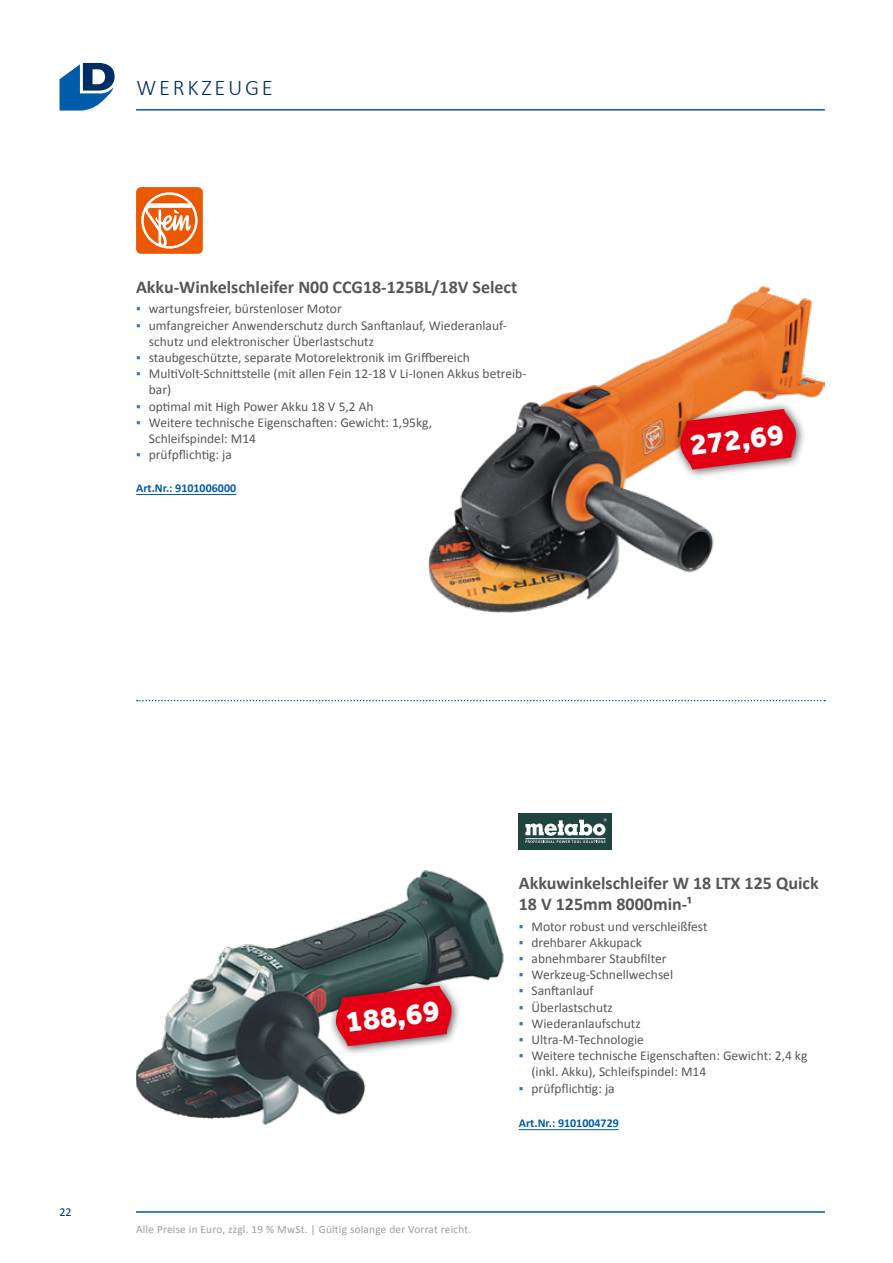
<style>
.page{position:relative;width:893px;height:1263px;background:#fff}
.page>*{position:absolute;margin:0;border:0;box-sizing:border-box;transform-origin:0 0}
.t1{font:800 30.45px "Effra";color:#fff}
.t2{font:300 22.5px "Calibri";letter-spacing:.12em;color:#002d62}
.t3{font:700 18px/21.6px "Calibri";color:#565655}
.t4{font:13.5px/16.2px "Calibri";color:#565655}
.t5{font:700 12px "Calibri";color:#005ba9}
.t6{font:12px "Calibri";color:#002d62}
.t7{font:11.25px "Calibri";letter-spacing:.02em;color:#9c9c9d}
.s1{color:#3276bb}
</style>
<div class="page">
<svg style="left:60px;top:63px;width:55px;height:48px"></svg>
<hr style="left:136px;top:1211px;width:689px;height:2px;background:#005ba9">
<hr style="left:136px;top:109px;width:689px;height:2px;background:#005ba9">
<div style="left:136px;top:187px;width:67px;height:67px;background:#ea5901;border-radius:5px"></div>
<svg style="left:141px;top:192px;width:57px;height:57px"></svg>
<hr style="left:136px;top:494px;width:100px;height:1px;background:#005ba9">
<img style="left:429px;top:286px;width:396px;height:327px">
<div style="left:672px;top:401px;width:134px;height:78px;background:#000;opacity:.77"></div>
<svg style="left:680px;top:409px;width:116px;height:60px;background:#dd2b38"></svg>
<svg style="left:137px;top:700px;width:688px;height:1px"></svg>
<div style="left:519px;top:813px;width:93px;height:36px;background:#20453e"></div>
<svg style="left:525px;top:818px;width:82px;height:25px"></svg>
<hr style="left:519px;top:1129px;width:100px;height:1px;background:#005ba9">
<img style="left:136px;top:870px;width:368px;height:255px">
<div style="left:328px;top:977px;width:134px;height:79px;background:#000;opacity:.77"></div>
<svg style="left:335px;top:986px;width:117px;height:60px;background:#ce2434"></svg>
<h2 class="t2" style="left:137px;top:73px;width:138px">WERKZEUGE</h2>
<h3 class="t3" style="left:136px;top:275px;width:383px">Akku-Winkelschleifer N00 CCG18-125BL/18V Select</h3>
<p class="t4" style="left:136px;top:300px;width:207px"><span class="s1">▪</span> wartungsfreier, bürstenloser Motor</p>
<p class="t4" style="left:149px;top:317px;width:360px;text-indent:-13px"><span class="s1">▪</span> umfangreicher Anwenderschutz durch Sanftanlauf, Wiederanlauf&shy;schutz und elektronischer Überlastschutz</p>
<p class="t4" style="left:136px;top:349px;width:335px"><span class="s1">▪</span> staubgeschützte, separate Motorelektronik im Griffbereich</p>
<p class="t4" style="left:149px;top:365px;width:379px;text-indent:-13px"><span class="s1">▪</span> MultiVolt-Schnittstelle (mit allen Fein 12-18 V Li-Ionen Akkus betreib&shy;bar)</p>
<p class="t4" style="left:136px;top:398px;width:239px"><span class="s1">▪</span> optimal mit High Power Akku 18 V 5,2 Ah</p>
<p class="t4" style="left:149px;top:414px;width:285px;text-indent:-13px"><span class="s1">▪</span> Weitere technische Eigenschaften: Gewicht: 1,95kg,<br>Schleifspindel: M14</p>
<p class="t4" style="left:136px;top:446px;width:97px"><span class="s1">▪</span> prüfpflichtig: ja</p>
<p class="t5" style="left:136px;top:479px;width:102px">Art.Nr.: 9101006000</p>
<h1 class="t1" style="left:688px;top:427px;width:96px;rotate:-7deg">272,69</h1>
<p class="t6" style="left:60px;top:1204px;width:14px">22</p>
<h1 class="t1" style="left:344px;top:1004px;width:96px;rotate:-7deg">188,69</h1>
<p class="t7" style="left:136px;top:1221px;width:337px">Alle Preise in Euro, zzgl. 19 % MwSt. | Gültig solange der Vorrat reicht.</p>
<h3 class="t3" style="left:519px;top:871px;width:301px">Akkuwinkelschleifer W 18 LTX 125 Quick<br>18 V 125mm 8000min-¹</h3>
<p class="t4" style="left:519px;top:918px;width:190px"><span class="s1">▪</span> Motor robust und verschleißfest</p>
<p class="t4" style="left:519px;top:934px;width:125px"><span class="s1">▪</span> drehbarer Akkupack</p>
<p class="t4" style="left:519px;top:950px;width:149px"><span class="s1">▪</span> abnehmbarer Staubfilter</p>
<p class="t4" style="left:519px;top:966px;width:156px"><span class="s1">▪</span> Werkzeug-Schnellwechsel</p>
<p class="t4" style="left:519px;top:982px;width:76px"><span class="s1">▪</span> Sanftanlauf</p>
<p class="t4" style="left:519px;top:999px;width:96px"><span class="s1">▪</span> Überlastschutz</p>
<p class="t4" style="left:519px;top:1015px;width:123px"><span class="s1">▪</span> Wiederanlaufschutz</p>
<p class="t4" style="left:519px;top:1031px;width:127px"><span class="s1">▪</span> Ultra-M-Technologie</p>
<p class="t4" style="left:531px;top:1047px;width:277px;text-indent:-13px"><span class="s1">▪</span> Weitere technische Eigenschaften: Gewicht: 2,4 kg (inkl. Akku), Schleifspindel: M14</p>
<p class="t4" style="left:519px;top:1080px;width:97px"><span class="s1">▪</span> prüfpflichtig: ja</p>
<p class="t5" style="left:519px;top:1114px;width:102px">Art.Nr.: 9101004729</p>
</div>
